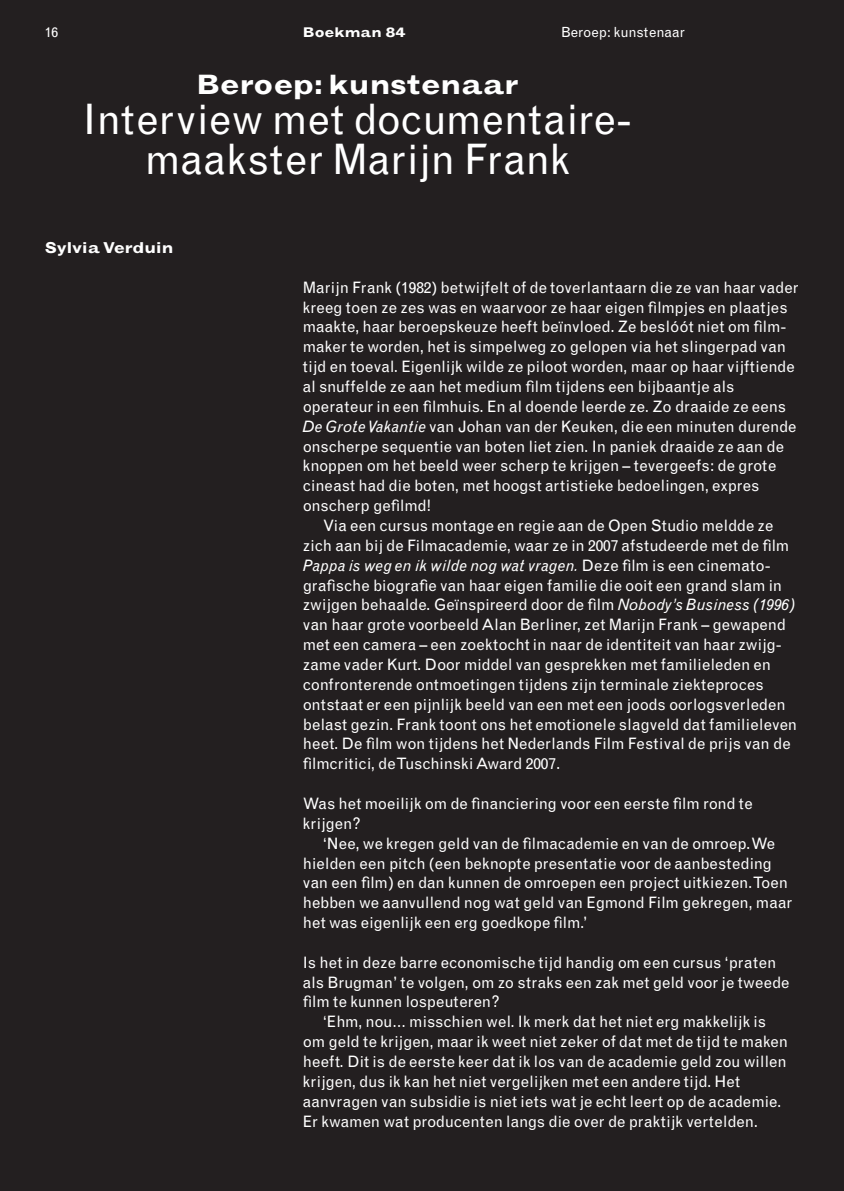
<style>
.page{position:relative;width:844px;height:1191px;background:#fff}
.page>*{position:absolute;margin:0;border:0;box-sizing:border-box;transform-origin:0 0}
.t1{font:42px/39.7px "Grotesque";letter-spacing:.005em;color:#fff;text-align:center}
.t2{font:700 expanded 28px "Grotesque";color:#fff}
.t3{font:15.75px/19.8px "Grotesque";color:#fff}
.t4{font:italic 15.75px "Grotesque";letter-spacing:.01em;color:#fff}
.t5{font:700 expanded 15.75px "Grotesque";color:#fff}
.t6{font:14px "Grotesque";color:#fff}
.t7{font:700 expanded 14px "Grotesque";color:#fff}
.s1{font-style:italic}
.s2{font-style:normal}
</style>
<div class="page">
<div style="left:0;top:0;width:843px;height:1191px;background:#231f20"></div>
<p class="t6" style="left:45px;top:24px;width:15px">16</p>
<p class="t7" style="left:303px;top:24px;width:104px">Boekman 84</p>
<p class="t6" style="left:561px;top:24px;width:125px">Beroep: kunstenaar</p>
<h2 class="t2" style="left:196px;top:68px;width:323px">Beroep: kunstenaar</h2>
<h1 class="t1" style="left:83px;top:100px;width:550px">Interview met documentaire&shy;maakster Marijn Frank</h1>
<p class="t5" style="left:45px;top:238px;width:130px">Sylvia Verduin</p>
<p class="t3" style="left:303px;top:277px;width:497px">Marijn Frank (1982) betwijfelt of de toverlantaarn die ze van haar vader</p>
<p class="t3" style="left:303px;top:297px;width:486px">kreeg toen ze zes was en waarvoor ze haar eigen filmpjes en plaatjes</p>
<p class="t3" style="left:303px;top:317px;width:485px">maakte, haar beroepskeuze heeft beïnvloed. Ze beslóót niet om film-</p>
<p class="t3" style="left:303px;top:337px;width:484px">maker te worden, het is simpelweg zo gelopen via het slingerpad van</p>
<p class="t3" style="left:303px;top:357px;width:493px">tijd en toeval. Eigenlijk wilde ze piloot worden, maar op haar vijftiende</p>
<p class="t3" style="left:303px;top:377px;width:433px">al snuffelde ze aan het medium film tijdens een bijbaantje als</p>
<p class="t3" style="left:303px;top:396px;width:485px">operateur in een filmhuis. En al doende leerde ze. Zo draaide ze eens</p>
<p class="t3" style="left:303px;top:416px;width:495px"><span class="s1">De Grote Vakantie</span> van Johan van der Keuken, die een minuten durende</p>
<p class="t3" style="left:303px;top:436px;width:482px">onscherpe sequentie van boten liet zien. In paniek draaide ze aan de</p>
<p class="t3" style="left:303px;top:456px;width:475px">knoppen om het beeld weer scherp te krijgen – tevergeefs: de grote</p>
<p class="t3" style="left:303px;top:476px;width:458px">cineast had die boten, met hoogst artistieke bedoelingen, expres</p>
<p class="t3" style="left:303px;top:496px;width:130px">onscherp gefilmd!</p>
<p class="t3" style="left:322px;top:516px;width:452px">Via een cursus montage en regie aan de Open Studio meldde ze</p>
<p class="t3" style="left:303px;top:535px;width:488px">zich aan bij de Filmacademie, waar ze in 2007 afstudeerde met de film</p>
<p class="t4" style="left:303px;top:556px;width:469px">Pappa is weg en ik wilde nog wat vragen. <span class="s2">Deze film is een cinemato-</span></p>
<p class="t3" style="left:303px;top:575px;width:481px">grafische biografie van haar eigen familie die ooit een grand slam in</p>
<p class="t3" style="left:303px;top:595px;width:493px">zwijgen behaalde. Geïnspireerd door de film <span class="s1">Nobody’s Business (1996)</span></p>
<p class="t3" style="left:303px;top:615px;width:484px">van haar grote voorbeeld Alan Berliner, zet Marijn Frank – gewapend</p>
<p class="t3" style="left:303px;top:635px;width:480px">met een camera – een zoektocht in naar de identiteit van haar zwijg-</p>
<p class="t3" style="left:303px;top:654px;width:470px">zame vader Kurt. Door middel van gesprekken met familieleden en</p>
<p class="t3" style="left:303px;top:674px;width:462px">confronterende ontmoetingen tijdens zijn terminale ziekteproces</p>
<p class="t3" style="left:303px;top:694px;width:484px">ontstaat er een pijnlijk beeld van een met een joods oorlogsverleden</p>
<p class="t3" style="left:303px;top:714px;width:496px">belast gezin. Frank toont ons het emotionele slagveld dat familieleven</p>
<p class="t3" style="left:303px;top:734px;width:489px">heet. De film won tijdens het Nederlands Film Festival de prijs van de</p>
<p class="t3" style="left:303px;top:754px;width:259px">filmcritici, de Tuschinski Award 2007.</p>
<p class="t3" style="left:303px;top:793px;width:451px">Was het moeilijk om de financiering voor een eerste film rond te krijgen?</p>
<p class="t3" style="left:303px;top:833px;width:491px;text-indent:20px">‘Nee, we kregen geld van de filmacademie en van de omroep. We hielden een pitch (een beknopte presentatie voor de aanbesteding van een film) en dan kunnen de omroepen een project uitkiezen. Toen hebben we aanvullend nog wat geld van Egmond Film gekregen, maar het was eigenlijk een erg goedkope film.’</p>
<p class="t3" style="left:303px;top:952px;width:488px">Is het in deze barre economische tijd handig om een cursus ‘praten als Brugman’ te volgen, om zo straks een zak met geld voor je tweede film te kunnen lospeuteren?</p>
<p class="t3" style="left:303px;top:1012px;width:487px;text-indent:20px">‘Ehm, nou… misschien wel. Ik merk dat het niet erg makkelijk is om geld te krijgen, maar ik weet niet zeker of dat met de tijd te maken heeft. Dit is de eerste keer dat ik los van de academie geld zou willen krijgen, dus ik kan het niet vergelijken met een andere tijd. Het aanvragen van subsidie is niet iets wat je echt leert op de academie.<br>Er kwamen wat producenten langs die over de praktijk vertelden.</p>
</div>
